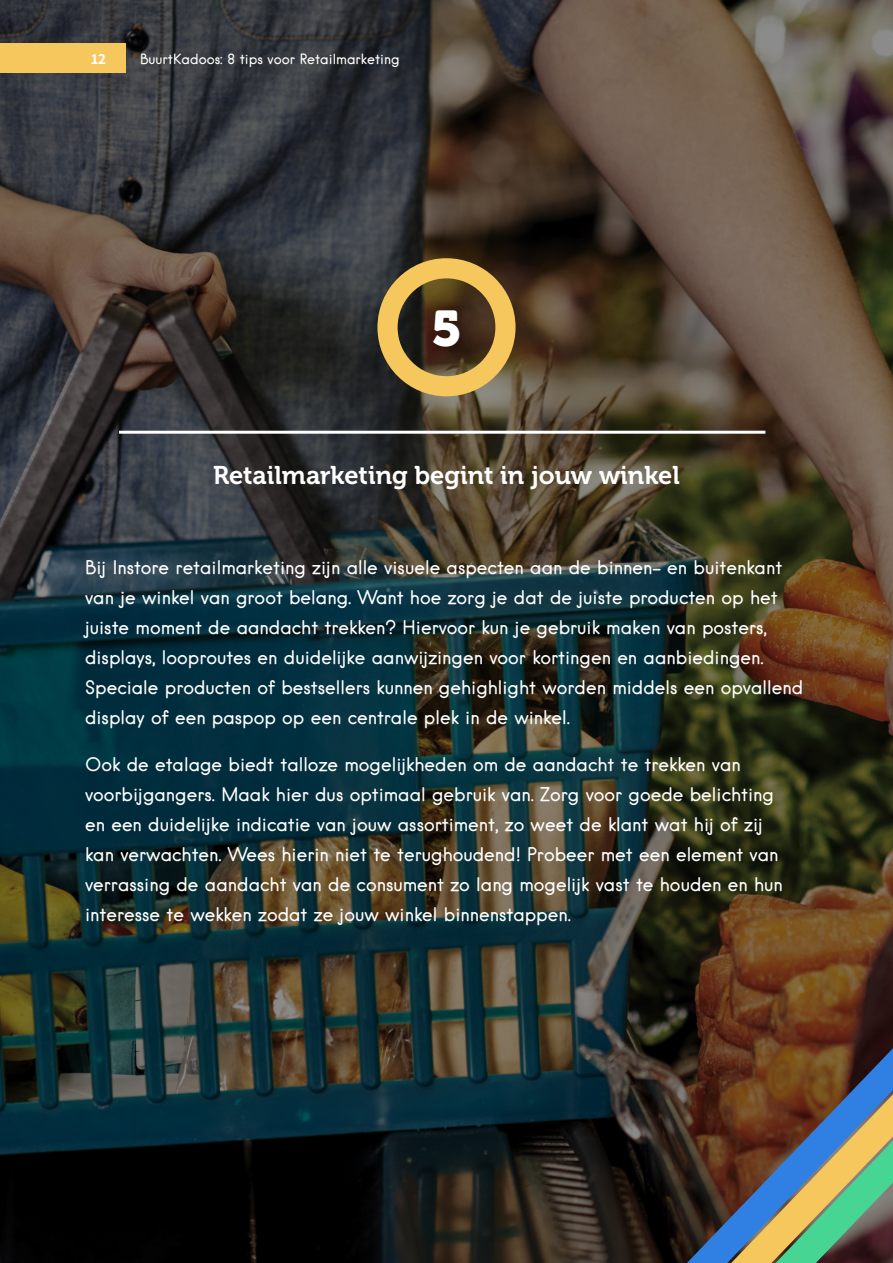
<style>
.page{position:relative;width:893px;height:1263px;background:#fff}
.page>*{position:absolute;margin:0;border:0;box-sizing:border-box;transform-origin:0 0}
.t1{font:49.8px "Museo 900";color:#fff}
.t2{font:25.5px "Museo 700";color:#fff}
.t3{font:18px/30px "Hanken";color:#fff}
.t4{font:700 15px "Assistant";color:#fff}
.t5{font:13.5px "Hanken";color:#fff}
</style>
<div class="page">
<img style="left:0;top:0;width:893px;height:1263px">
<div style="left:377px;top:258px;width:138px;height:138px;border:20px solid #f5c75d;border-radius:50%"></div>
<hr style="left:119px;top:431px;width:646px;height:3px;background:#fff">
<div style="left:0;top:43px;width:125px;height:30px;background:#f5c75d"></div>
<svg style="left:687px;top:1048px;width:206px;height:215px;background:#656455"></svg>
<hr style="left:892px;top:43px;width:1px;height:30px;background:#f5c75d">
<p class="t4" style="left:91px;top:49px;width:17px">12</p>
<p class="t5" style="left:140px;top:50px;width:261px">BuurtKadoos: 8 tips voor Retailmarketing</p>
<h1 class="t1" style="left:431px;top:300px;width:32px">5</h1>
<h2 class="t2" style="left:213px;top:461px;width:468px">Retailmarketing begint in jouw winkel</h2>
<p class="t3" style="left:85px;top:552px;width:720px">Bij Instore retailmarketing zijn alle visuele aspecten aan de binnen- en buitenkant van je winkel van groot belang. Want hoe zorg je dat de juiste producten op het juiste moment de aandacht trekken? Hiervoor kun je gebruik maken van posters, displays, looproutes en duidelijke aanwijzingen voor kortingen en aanbiedingen.<br>Speciale producten of bestsellers kunnen gehighlight worden middels een opvallend display of een paspop op een centrale plek in de winkel.</p>
<p class="t3" style="left:85px;top:749px;width:699px">Ook de etalage biedt talloze mogelijkheden om de aandacht te trekken van voorbijgangers. Maak hier dus optimaal gebruik van. Zorg voor goede belichting en een duidelijke indicatie van jouw assortiment, zo weet de klant wat hij of zij kan verwachten. Wees hierin niet te terughoudend! Probeer met een element van verrassing de aandacht van de consument zo lang mogelijk vast te houden en hun interesse te wekken zodat ze jouw winkel binnenstappen.</p>
</div>
